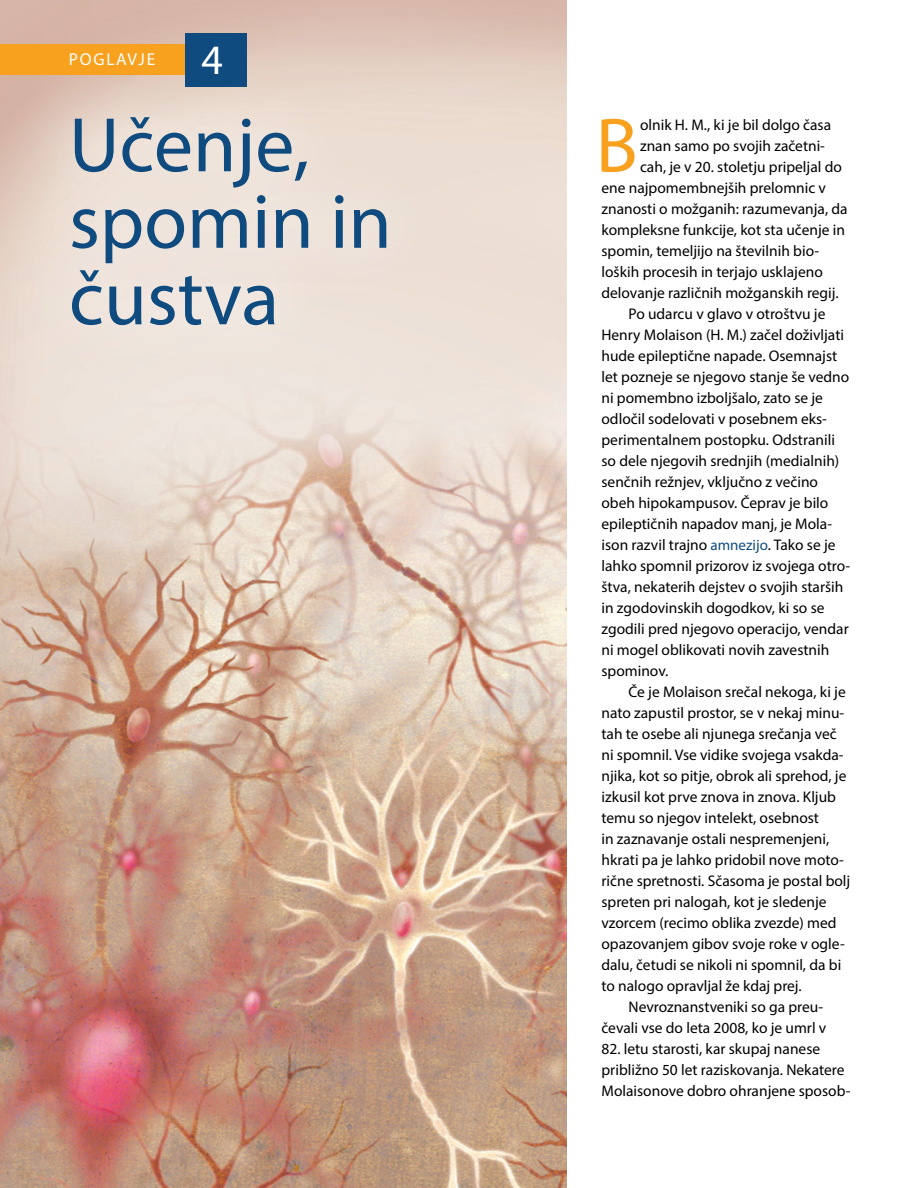
<style>
.page{position:relative;width:918px;height:1188px;background:#fff}
.page>*{position:absolute;margin:0;border:0;box-sizing:border-box;transform-origin:0 0}
.t1{font:78px/76.5px "Myriad Pro";color:#0f4b7e}
.t2{font:77.7px "Myriad Pro";color:#f7a11f}
.t3{font:42px "Myriad Pro";color:#fff}
.t4{font:17.25px "Myriad Pro";letter-spacing:.1em;color:#fff}
.t5{font:15.45px/21px "Myriad Pro";color:#000}
.s1{font-size:15px;color:#0f4b7e}
</style>
<div class="page">
<img style="left:0;top:0;width:567px;height:1188px">
<div style="left:0;top:44px;width:225px;height:31px;background:#f7a11f"></div>
<div style="left:185px;top:33px;width:62px;height:54px;background:#0f4b7e"></div>
<svg style="left:24px;top:70px;width:412px;height:304px;background:#eaddd3"></svg>
<p class="t4" style="left:69px;top:53px;width:88px">POGLAVJE</p>
<h3 class="t3" style="left:201px;top:43px;width:23px">4</h3>
<h1 class="t1" style="left:69px;top:114px;width:324px">U!enje, spomin in !ustva</h1>
<h2 class="t2" style="left:596px;top:116px;width:44px">B</h2>
<p class="t5" style="left:640px;top:115px;width:193px">olnik H. M., ki je bil dolgo !asa</p>
<p class="t5" style="left:640px;top:136px;width:187px">znan samo po svojih za!etni-</p>
<p class="t5" style="left:640px;top:157px;width:203px">cah, je v 20. stoletju pripeljal do</p>
<p class="t5" style="left:601px;top:178px;width:226px">ene najpomembnejših prelomnic v</p>
<p class="t5" style="left:601px;top:199px;width:248px">znanosti o možganih: razumevanja, da</p>
<p class="t5" style="left:601px;top:220px;width:245px">kompleksne funkcije, kot sta u!enje in</p>
<p class="t5" style="left:601px;top:241px;width:219px">spomin, temeljijo na številnih bio-</p>
<p class="t5" style="left:601px;top:262px;width:223px">loških procesih in terjajo usklajeno</p>
<p class="t5" style="left:601px;top:283px;width:239px">delovanje razli!nih možganskih regij.</p>
<p class="t5" style="left:629px;top:304px;width:198px">Po udarcu v glavo v otroštvu je</p>
<p class="t5" style="left:601px;top:325px;width:244px">Henry Molaison (H. M.) za!el doživljati</p>
<p class="t5" style="left:601px;top:346px;width:237px">hude epilepti!ne napade. Osemnajst</p>
<p class="t5" style="left:601px;top:367px;width:249px">let pozneje se njegovo stanje še vedno</p>
<p class="t5" style="left:601px;top:388px;width:223px">ni pomembno izboljšalo, zato se je</p>
<p class="t5" style="left:601px;top:409px;width:227px">odlo!il sodelovati v posebnem eks-</p>
<p class="t5" style="left:601px;top:430px;width:235px">perimentalnem postopku. Odstranili</p>
<p class="t5" style="left:601px;top:451px;width:239px">so dele njegovih srednjih (medialnih)</p>
<p class="t5" style="left:601px;top:472px;width:218px">sen!nih režnjev, vklju!no z ve!ino</p>
<p class="t5" style="left:601px;top:493px;width:228px">obeh hipokampusov. Čeprav je bilo</p>
<p class="t5" style="left:601px;top:514px;width:232px">epilepti!nih napadov manj, je Mola-</p>
<p class="t5" style="left:601px;top:535px;width:236px">ison razvil trajno <span class="s1">amnezijo</span>. Tako se je</p>
<p class="t5" style="left:602px;top:556px;width:250px">lahko spomnil prizorov iz svojega otro-</p>
<p class="t5" style="left:602px;top:576px;width:243px">štva, nekaterih dejstev o svojih starših</p>
<p class="t5" style="left:601px;top:598px;width:225px">in zgodovinskih dogodkov, ki so se</p>
<p class="t5" style="left:601px;top:619px;width:249px">zgodili pred njegovo operacijo, vendar</p>
<p class="t5" style="left:601px;top:640px;width:229px">ni mogel oblikovati novih zavestnih</p>
<p class="t5" style="left:601px;top:661px;width:68px">spominov.</p>
<p class="t5" style="left:629px;top:681px;width:219px">Če je Molaison sre!al nekoga, ki je</p>
<p class="t5" style="left:601px;top:703px;width:244px">nato zapustil prostor, se v nekaj minu-</p>
<p class="t5" style="left:601px;top:724px;width:237px">tah te osebe ali njunega sre!anja ve!</p>
<p class="t5" style="left:601px;top:745px;width:244px">ni spomnil. Vse vidike svojega vsakda-</p>
<p class="t5" style="left:601px;top:766px;width:246px">njika, kot so pitje, obrok ali sprehod, je</p>
<p class="t5" style="left:601px;top:787px;width:236px">izkusil kot prve znova in znova. Kljub</p>
<p class="t5" style="left:601px;top:808px;width:219px">temu so njegov intelekt, osebnost</p>
<p class="t5" style="left:601px;top:829px;width:229px">in zaznavanje ostali nespremenjeni,</p>
<p class="t5" style="left:601px;top:850px;width:244px">hkrati pa je lahko pridobil nove moto-</p>
<p class="t5" style="left:601px;top:871px;width:250px">ri!ne spretnosti. S!asoma je postal bolj</p>
<p class="t5" style="left:601px;top:892px;width:227px">spreten pri nalogah, kot je sledenje</p>
<p class="t5" style="left:601px;top:913px;width:236px">vzorcem (recimo oblika zvezde) med</p>
<p class="t5" style="left:601px;top:934px;width:245px">opazovanjem gibov svoje roke v ogle-</p>
<p class="t5" style="left:601px;top:955px;width:241px">dalu, !etudi se nikoli ni spomnil, da bi</p>
<p class="t5" style="left:601px;top:976px;width:202px">to nalogo opravljal že kdaj prej.</p>
<p class="t5" style="left:629px;top:997px;width:196px">Nevroznanstveniki so ga preu-</p>
<p class="t5" style="left:601px;top:1017px;width:226px">!evali vse do leta 2008, ko je umrl v</p>
<p class="t5" style="left:601px;top:1039px;width:251px">82. letu starosti, kar skupaj nanese približno 50 let raziskovanja. Nekatere<br>Molaisonove dobro ohranjene sposob-</p>
</div>
